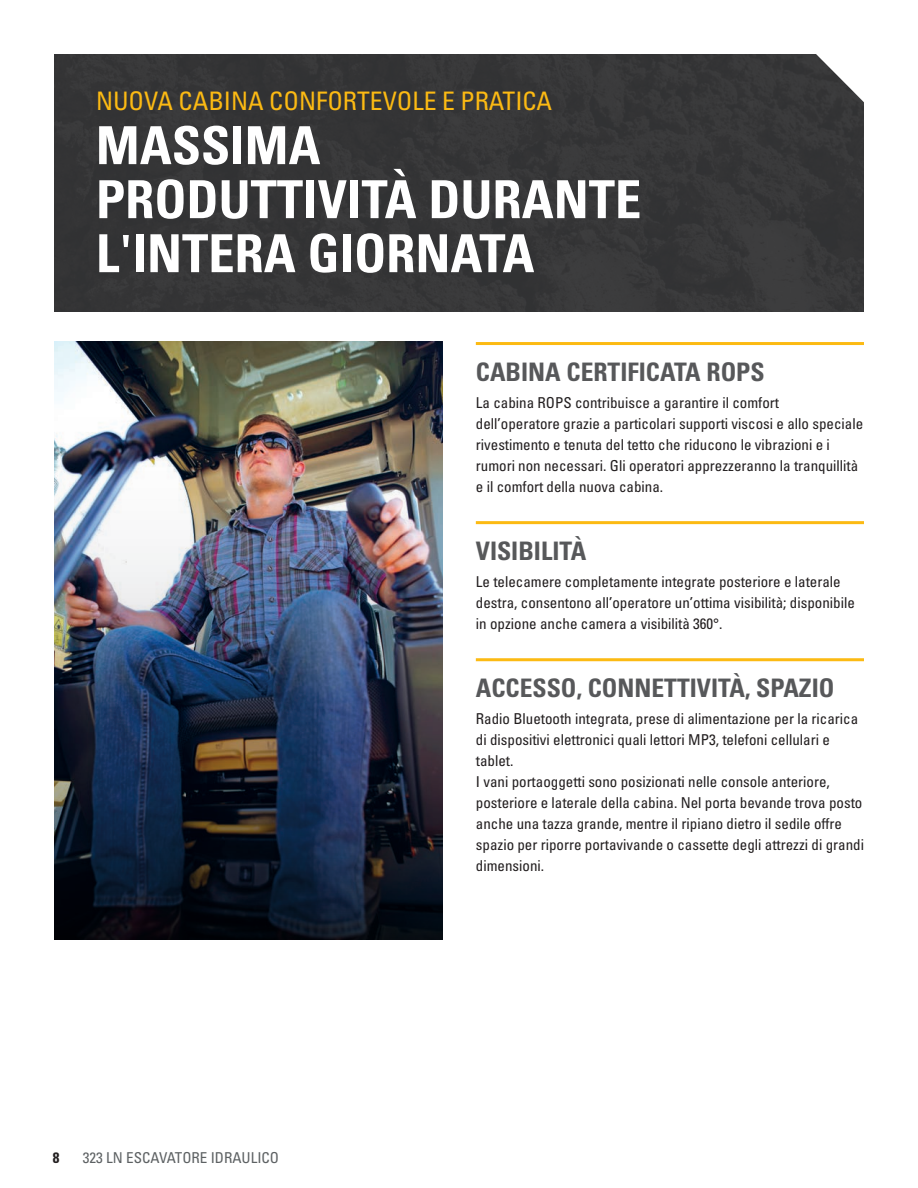
<style>
.page{position:relative;width:918px;height:1188px;background:#fff}
.page>*{position:absolute;margin:0;border:0;box-sizing:border-box;transform-origin:0 0}
.t1{font:52.5px/54px "Univers LTCYR 67 Bold Cond";color:#fff}
.t2{font:25.5px "Univers LTCYR 67 Bold Cond";color:#57585a}
.t3{font:condensed 25.5px "Univers LTCYR 57";color:#fcba13}
.t4{font:condensed 15px/21px "Univers LTCYR 57";color:#231f20}
.t5{font:condensed 15px "Univers LTCYR 57";color:#5d6163}
.t6{font:15px "Univers LTCYR 67 Bold Cond";color:#231f20}
</style>
<div class="page">
<img style="left:54px;top:342px;width:388px;height:597px">
<hr style="left:476px;top:342px;width:388px;height:3px;background:#fcba13">
<hr style="left:476px;top:521px;width:388px;height:3px;background:#fcba13">
<hr style="left:476px;top:658px;width:388px;height:3px;background:#fcba13">
<div style="left:54px;top:54px;width:810px;height:258px;background:#363637"></div>
<h2 class="t3" style="left:96px;top:85px;width:458px">NUOVA CABINA CONFORTEVOLE E PRATICA</h2>
<h1 class="t1" style="left:96px;top:118px;width:547px">MASSIMA<br>PRODUTTIVITÀ DURANTE<br>L'INTERA GIORNATA</h1>
<h2 class="t2" style="left:476px;top:356px;width:290px">CABINA CERTIFICATA ROPS</h2>
<p class="t4" style="left:476px;top:392px;width:389px">La cabina ROPS contribuisce a garantire il comfort dell’operatore grazie a particolari supporti viscosi e allo speciale rivestimento e tenuta del tetto che riducono le vibrazioni e i rumori non necessari. Gli operatori apprezzeranno la tranquillità e il comfort della nuova cabina.</p>
<h2 class="t2" style="left:476px;top:535px;width:112px">VISIBILITÀ</h2>
<p class="t4" style="left:476px;top:571px;width:381px">Le telecamere completamente integrate posteriore e laterale destra, consentono all’operatore un’ottima visibilità; disponibile in opzione anche camera a visibilità 360°.</p>
<p class="t6" style="left:53px;top:1148px;width:8px">8</p>
<p class="t5" style="left:83px;top:1148px;width:198px">323 LN ESCAVATORE IDRAULICO</p>
<h2 class="t2" style="left:476px;top:673px;width:360px">ACCESSO, CONNETTIVITÀ, SPAZIO</h2>
<p class="t4" style="left:476px;top:708px;width:390px">Radio Bluetooth integrata, prese di alimentazione per la ricarica di dispositivi elettronici quali lettori MP3, telefoni cellulari e tablet.<br>I vani portaoggetti sono posizionati nelle console anteriore, posteriore e laterale della cabina. Nel porta bevande trova posto anche una tazza grande, mentre il ripiano dietro il sedile offre spazio per riporre portavivande o cassette degli attrezzi di grandi dimensioni.</p>
</div>
